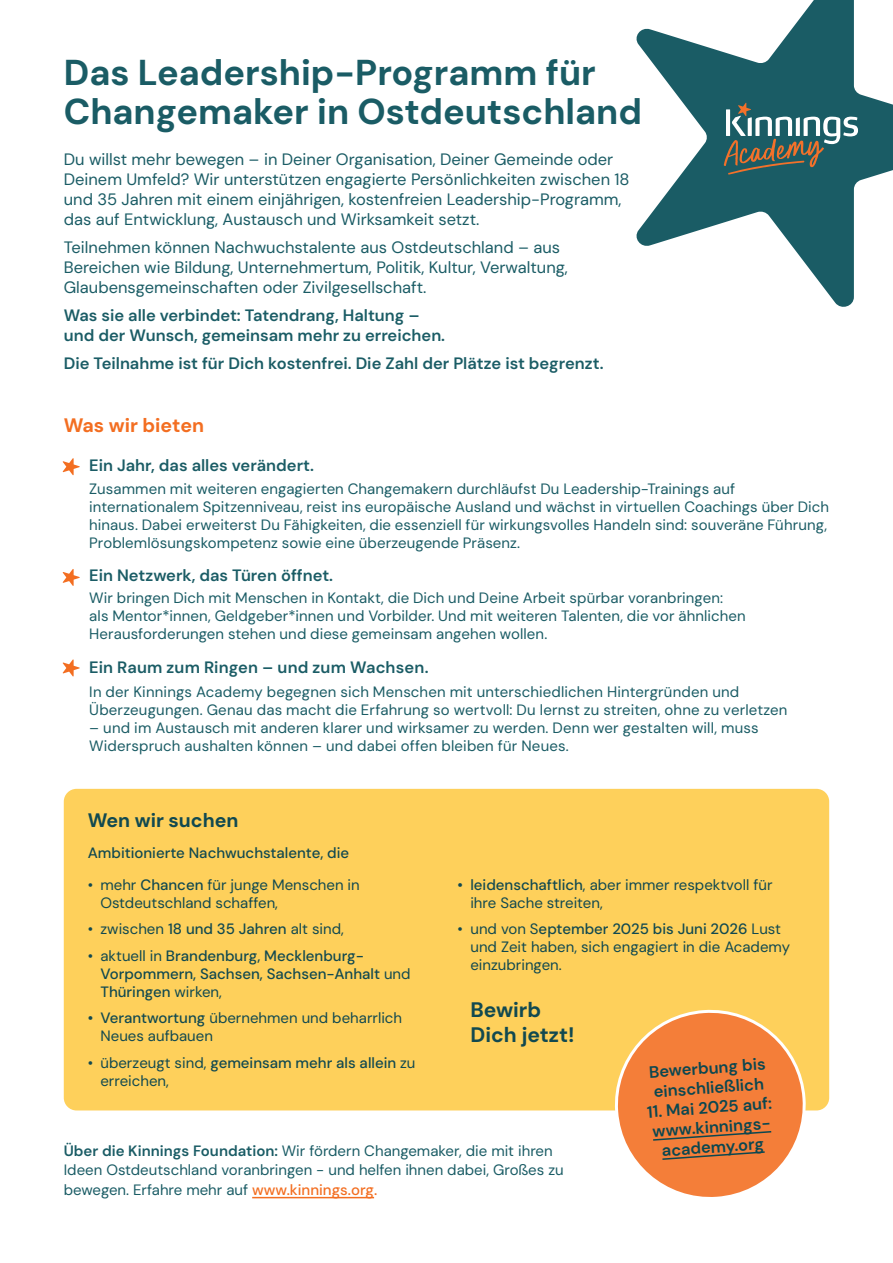
<style>
.page{position:relative;width:893px;height:1263px;background:#fff}
.page>*{position:absolute;margin:0;border:0;box-sizing:border-box;transform-origin:0 0}
.t1{font:700 36px/39px "DM Sans 18 pt";color:#1a5c65}
.t2{font:700 21px/25.2px "DM Sans 18 pt";color:#114950}
.t3{font:700 19.5px "DM Sans 18 pt";color:#f36e21}
.t4{font:700 19.5px "DM Sans 18 pt";color:#114950}
.t5{font:16.5px/19.8px "DM Sans 18 pt";color:#1a5c65}
.t6{font:600 16.5px/19.8px "DM Sans 18 pt";color:#1a5c65}
.t7{font:600 16.5px/19.8px "DM Sans 18 pt";color:#0b4750}
.t8{font:15px/18px "DM Sans 18 pt";letter-spacing:.005em;color:#1a5c65}
.t9{font:15px/18px "DM Sans 18 pt";color:#114950}
.t10{font:500 15px/18px "DM Sans 18 pt";color:#114950}
.s1{font-weight:500}
.s2{font-weight:400}
.s3{font-weight:600}
.s4{font-weight:500;color:#f36e21}
</style>
<div class="page">
<svg style="left:636px;top:0;width:257px;height:307px"></svg>
<svg style="left:724px;top:103px;width:134px;height:72px;background:#4d7373"></svg>
<svg style="left:63px;top:569px;width:17px;height:17px"></svg>
<svg style="left:63px;top:659px;width:17px;height:18px"></svg>
<svg style="left:63px;top:458px;width:17px;height:17px"></svg>
<hr style="left:252px;top:1197px;width:122px;height:1px;background:#f36e21">
<div style="left:64px;top:789px;width:765px;height:321px;background:#fed05b;border-radius:13px"></div>
<svg style="left:613px;top:1009px;width:195px;height:188px"></svg>
<h1 class="t1" style="left:64px;top:53px;width:580px">Das Leadership-Programm für<br>Changemaker in Ostdeutschland</h1>
<p class="t5" style="left:64px;top:149px;width:567px">Du willst mehr bewegen – in Deiner Organisation, Deiner Gemeinde oder Deinem Umfeld? Wir unterstützen engagierte Persönlichkeiten zwischen 18 und 35 Jahren mit einem einjährigen, kostenfreien Leadership-Programm, das auf Entwicklung, Austausch und Wirksamkeit setzt.</p>
<p class="t5" style="left:64px;top:237px;width:506px">Teilnehmen können Nachwuchstalente aus Ostdeutschland – aus<br>Bereichen wie Bildung, Unternehmertum, Politik, Kultur, Verwaltung,<br>Glaubensgemeinschaften oder Zivilgesellschaft.</p>
<p class="t6" style="left:64px;top:305px;width:383px">Was sie alle verbindet: Tatendrang, Haltung – und der Wunsch, gemeinsam mehr zu erreichen.</p>
<p class="t6" style="left:64px;top:353px;width:541px">Die Teilnahme ist für Dich kostenfrei. Die Zahl der Plätze ist begrenzt.</p>
<h3 class="t3" style="left:64px;top:413px;width:142px">Was wir bieten</h3>
<p class="t6" style="left:89px;top:456px;width:226px">Ein Jahr, das alles verändert.</p>
<p class="t8" style="left:89px;top:479px;width:741px">Zusammen mit weiteren engagierten Changemakern durchläufst Du Leadership-Trainings auf internationalem Spitzenniveau, reist ins europäische Ausland und wächst in virtuellen Coachings über Dich hinaus. Dabei erweiterst Du Fähigkeiten, die essenziell für wirkungsvolles Handeln sind: souveräne Führung, Problemlösungskompetenz sowie eine überzeugende Präsenz.</p>
<p class="t6" style="left:89px;top:565px;width:245px">Ein Netzwerk, das Türen öffnet.</p>
<p class="t8" style="left:89px;top:589px;width:658px">Wir bringen Dich mit Menschen in Kontakt, die Dich und Deine Arbeit spürbar voranbringen: als Mentor*innen, Geldgeber*innen und Vorbilder. Und mit weiteren Talenten, die vor ähnlichen<br>Herausforderungen stehen und diese gemeinsam angehen wollen.</p>
<p class="t6" style="left:89px;top:657px;width:341px">Ein Raum zum Ringen – und zum Wachsen.</p>
<p class="t8" style="left:89px;top:683px;width:700px">In der Kinnings Academy begegnen sich Menschen mit unterschiedlichen Hintergründen und<br>Überzeugungen. Genau das macht die Erfahrung so wertvoll: Du lernst zu streiten, ohne zu verletzen</p>
<p class="t8" style="left:89px;top:719px;width:671px">– und im Austausch mit anderen klarer und wirksamer zu werden. Denn wer gestalten will, muss<br>Widerspruch aushalten können – und dabei offen bleiben für Neues.</p>
<h3 class="t4" style="left:88px;top:808px;width:152px">Wen wir suchen</h3>
<p class="t10" style="left:88px;top:844px;width:263px">Ambitionierte Nachwuchstalente, die</p>
<p class="t9" style="left:100px;top:875px;width:261px;text-indent:-13px">• mehr <span class="s1">Chancen</span> für junge Menschen in<br>Ostdeutschland schaffen,</p>
<p class="t9" style="left:88px;top:920px;width:258px">• zwischen <span class="s1">18 und 35 Jahren</span> alt sind,</p>
<p class="t10" style="left:100px;top:946px;width:312px;text-indent:-13px"><span class="s2">• aktuell in</span> Brandenburg, Mecklenburg-<br>Vorpommern, Sachsen, Sachsen-Anhalt <span class="s2">und<br></span>Thüringen <span class="s2">wirken,</span></p>
<p class="t9" style="left:100px;top:1009px;width:303px;text-indent:-13px"><span class="s1">• Verantwortung</span> übernehmen und beharrlich<br>Neues aufbauen</p>
<p class="t9" style="left:100px;top:1053px;width:317px;text-indent:-13px">• überzeugt sind, <span class="s1">gemeinsam mehr als allein</span> zu erreichen,</p>
<p class="t9" style="left:470px;top:875px;width:304px;text-indent:-13px"><span class="s1">• leidenschaftlich</span>, aber immer respektvoll für ihre Sache streiten,</p>
<p class="t9" style="left:470px;top:920px;width:321px;text-indent:-13px">• und von S<span class="s1">eptember 2025 bis Juni 2026</span> Lust und Zeit haben, sich engagiert in die Academy einzubringen.</p>
<h2 class="t2" style="left:470px;top:997px;width:106px">Bewirb<br>Dich jetzt!</h2>
<p class="t7" style="left:648px;top:1062px;width:118px;rotate:-4deg">Bewerbung bis einschließlich</p>
<p class="t7" style="left:646px;top:1102px;width:127px;text-align:center;rotate:-4deg">11. Mai 2025 auf: www.kinnings&shy;academy.org</p>
<p class="t8" style="left:64px;top:1140px;width:501px;line-height:19.5px"><span class="s3">Über die Kinnings Foundation:</span> Wir fördern Changemaker, die mit ihren<br>Ideen Ostdeutschland voranbringen - und helfen ihnen dabei, Großes zu bewegen. Erfahre mehr auf <span class="s4">www.kinnings.org.</span></p>
</div>
